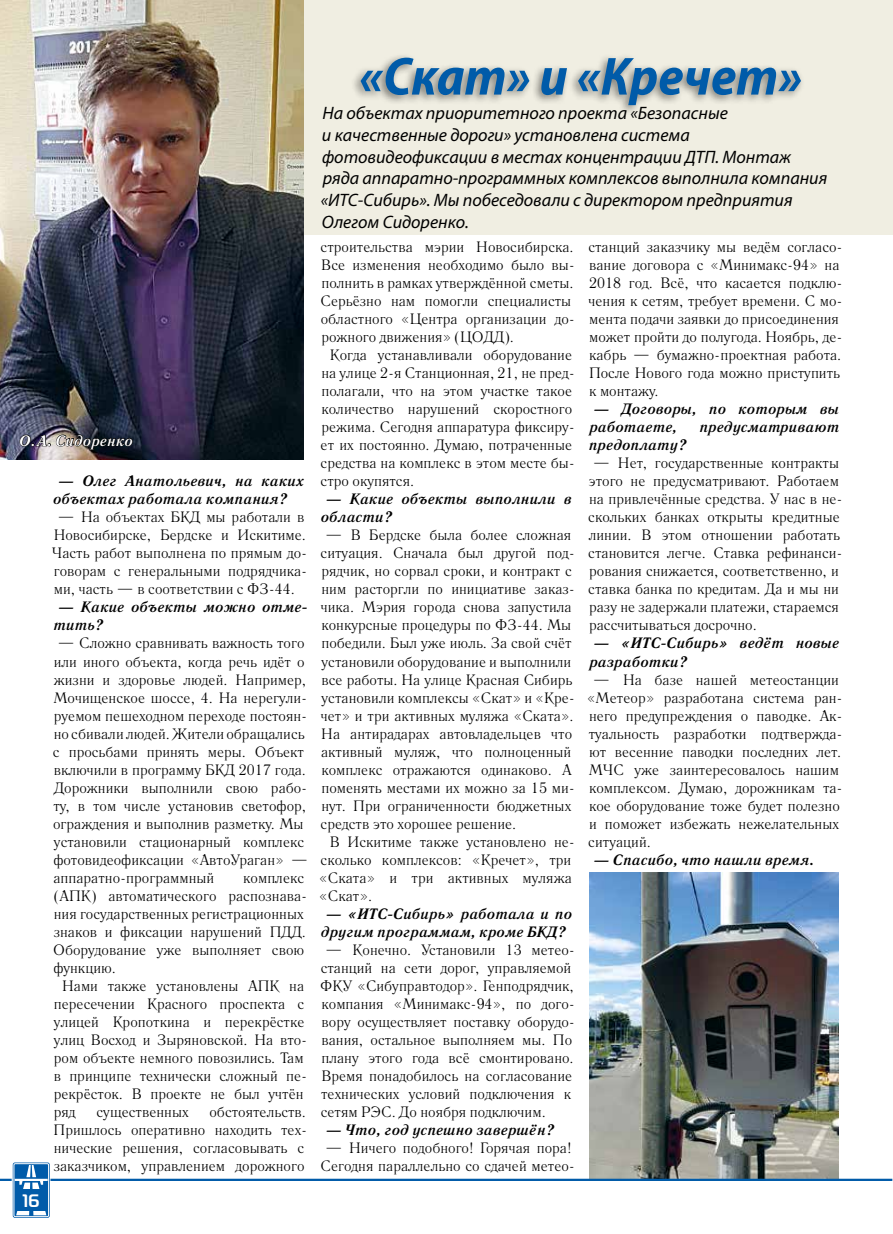
<style>
.page{position:relative;width:893px;height:1234px;background:#fff}
.page>*{position:absolute;margin:0;border:0;box-sizing:border-box;transform-origin:0 0}
.t1{font:italic 700 semi-condensed 54px "Myriad Pro";color:#005ba9}
.t2{font:italic 18px/21.6px "Myriad Pro";color:#000}
.t3{font:700 18px "Magistral C";color:#fff}
.t4{font:15px/18px "Literaturnaya C";color:#000}
.t5{font:italic 700 15px/18px "Literaturnaya C";color:#000}
.t6{font:italic 700 15px "Literaturnaya C";color:#fff}
</style>
<div class="page">
<div style="left:0;top:0;width:893px;height:234px;background:#f0eee2"></div>
<img style="left:0;top:0;width:304px;height:459px">
<div style="left:350px;top:53px;width:455px;height:63px;background:#000;opacity:.5"></div>
<img style="left:19px;top:434px;width:114px;height:26px">
<img style="left:589px;top:872px;width:250px;height:306px">
<div style="left:13px;top:1162px;width:37px;height:55px;border:2px solid #005ba9"></div>
<div style="left:14px;top:1163px;width:35px;height:53px;border:1px solid #fff"></div>
<hr style="left:50px;top:1178px;width:842px;height:2px;background:#005ba9">
<svg style="left:0;top:1164px;width:48px;height:50px"></svg>
<p class="t6" style="left:19px;top:432px;width:115px">О. А. Сидоренко</p>
<p class="t3" style="left:23px;top:1189px;width:18px">16</p>
<p class="t5" style="left:53px;top:472px;width:252px;text-indent:6px">— Олег Анатольевич, на каких объектах работала компания?</p>
<p class="t4" style="left:52px;top:508px;width:257px;text-indent:6px">— На объектах БКД мы работали в Новосибирске, Бердске и Искитиме.<br>Часть работ выполнена по прямым до&shy;говорам с генеральными подрядчика&shy;ми, часть — в соответствии с ФЗ-44.</p>
<p class="t5" style="left:53px;top:598px;width:255px;text-indent:5px">— Какие объекты можно отме&shy;тить?</p>
<p class="t4" style="left:53px;top:634px;width:257px;text-indent:5px">— Сложно сравнивать важность того или иного объекта, когда речь идёт о жизни и здоровье людей. Например, Мочищенское шоссе, 4. На нерегули&shy;руемом пешеходном переходе постоян&shy;но сбивали людей. Жители обращались с просьбами принять меры. Объект включили в программу БКД 2017 года.<br>Дорожники выполнили свою рабо&shy;ту, в том числе установив светофор, ограждения и выполнив разметку. Мы установили стационарный комплекс фотовидеофиксации «АвтоУраган» — аппаратно-программный</p>
<p class="t4" style="left:53px;top:868px;width:256px;text-indent:190px">комплекс (АПК) автоматического распознава&shy;ния государственных регистрационных знаков и фиксации нарушений ПДД.<br>Оборудование уже выполняет свою функцию.</p>
<p class="t4" style="left:54px;top:976px;width:255px;text-indent:8px">Нами также установлены АПК на пересечении Красного проспекта с улицей Кропоткина и перекрёстке улиц Восход и Зыряновской. На вто&shy;ром объекте немного повозились. Там в принципе технически сложный пе&shy;рекрёсток. В проекте не был учтён ряд</p>
<p class="t4" style="left:54px;top:1102px;width:255px;text-indent:156px">обстоятельств.<br>Пришлось оперативно находить тех&shy;нические решения, согласовывать с заказчиком, управлением дорожного</p>
<p class="t4" style="left:96px;top:1102px;width:94px">существенных</p>
<h1 class="t1" style="left:359px;top:47px;width:444px">«Скат» и «Кречет»</h1>
<p class="t2" style="left:321px;top:102px;width:508px">На объектах приоритетного проекта «Безопасные<br>и качественные дороги» установлена система фотовидеофиксации в местах концентрации ДТП. Монтаж ряда аппаратно-программных комплексов выполнила компания «ИТС-Сибирь». Мы побеседовали с директором предприятия Олегом Сидоренко.</p>
<p class="t4" style="left:321px;top:238px;width:256px">строительства мэрии Новосибирска.<br>Все изменения необходимо было вы&shy;полнить в рамках утверждённой сметы.<br>Серьёзно нам помогли специалисты областного «Центра организации до&shy;рожного движения» (ЦОДД).</p>
<p class="t4" style="left:321px;top:346px;width:256px;text-indent:9px">Когда устанавливали оборудование на улице 2-я Станционная, 21, не пред&shy;полагали, что на этом участке такое количество нарушений скоростного режима. Сегодня аппаратура фиксиру&shy;ет их постоянно. Думаю, потраченные средства на комплекс в этом месте бы&shy;стро окупятся.</p>
<p class="t5" style="left:321px;top:490px;width:253px;text-indent:6px">— Какие объекты выполнили в области?</p>
<p class="t4" style="left:321px;top:526px;width:256px;text-indent:5px">— В Бердске была более сложная ситуация. Сначала был другой под&shy;рядчик, но сорвал сроки, и контракт с ним расторгли по инициативе заказ&shy;чика. Мэрия города снова запустила конкурсные процедуры по ФЗ-44. Мы победили. Был уже июль. За свой счёт установили оборудование и выполнили все работы. На улице Красная Сибирь установили комплексы «Скат» и «Кре&shy;чет» и три активных муляжа «Ската».<br>На антирадарах автовладельцев что активный муляж, что полноценный комплекс отражаются одинаково. А поменять местами их можно за 15 ми&shy;нут. При ограниченности бюджетных средств это хорошее решение.</p>
<p class="t4" style="left:319px;top:832px;width:257px;text-indent:10px">В Искитиме также установлено не&shy;сколько комплексов: «Кречет», три «Ската» и три активных муляжа «Скат».</p>
<p class="t5" style="left:321px;top:904px;width:253px;text-align:center">— «ИТС-Сибирь» работала и по другим программам, кроме БКД?</p>
<p class="t4" style="left:320px;top:940px;width:256px;text-indent:5px">— Конечно. Установили 13 метео&shy;станций на сети дорог, управляемой ФКУ «Сибуправтодор». Генподрядчик, компания «Минимакс-94», по дого&shy;вору осуществляет поставку оборудо&shy;вания, остальное выполняем мы. По плану этого года всё смонтировано.<br>Время понадобилось на согласование технических условий подключения к сетям РЭС. До ноября подключим.</p>
<p class="t5" style="left:326px;top:1120px;width:230px">— Что, год успешно завершён?</p>
<p class="t4" style="left:321px;top:1138px;width:253px;text-align:center">— Ничего подобного! Горячая пора!<br>Сегодня параллельно со сдачей метео-</p>
<p class="t4" style="left:588px;top:238px;width:256px">станций заказчику мы ведём согласо&shy;вание договора с «Минимакс-94» на 2018 год. Всё, что касается подклю&shy;чения к сетям, требует времени. С мо&shy;мента подачи заявки до присоединения может пройти до полугода. Ноябрь, де&shy;кабрь — бумажно-проектная работа.<br>После Нового года можно приступить к монтажу.</p>
<p class="t5" style="left:589px;top:400px;width:251px;text-indent:5px">— Договоры, по которым вы работаете,</p>
<p class="t5" style="left:699px;top:418px;width:142px">предусматривают</p>
<p class="t5" style="left:589px;top:436px;width:100px">предоплату?</p>
<p class="t4" style="left:588px;top:454px;width:256px;text-indent:5px">— Нет, государственные контракты этого не предусматривают. Работаем на привлечённые средства. У нас в не&shy;скольких банках открыты кредитные линии. В этом отношении работать становится легче. Ставка рефинанси&shy;рования снижается, соответственно, и ставка банка по кредитам. Да и мы ни разу не задержали платежи, стараемся рассчитываться досрочно.</p>
<p class="t5" style="left:589px;top:634px;width:251px;text-indent:5px">— «ИТС-Сибирь» ведёт новые разработки?</p>
<p class="t4" style="left:587px;top:670px;width:257px;text-indent:6px">— На базе нашей метеостанции «Метеор» разработана система ран&shy;него предупреждения о паводке. Ак&shy;туальность разработки подтвержда&shy;ют весенние паводки последних лет.<br>МЧС уже заинтересовалось нашим комплексом. Думаю, дорожникам та&shy;кое оборудование тоже будет полезно и поможет избежать нежелательных ситуаций.</p>
<p class="t5" style="left:594px;top:850px;width:222px">— Спасибо, что нашли время.</p>
</div>
